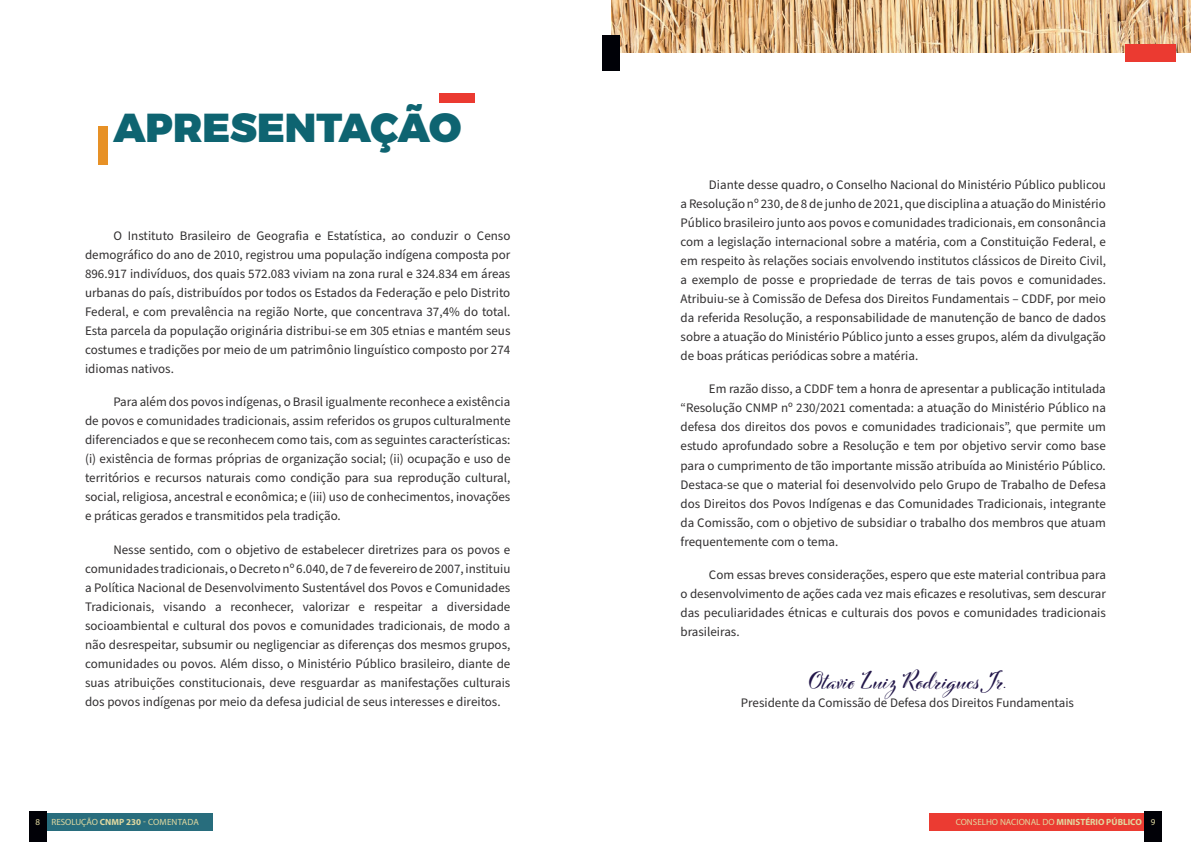
<style>
.page{position:relative;width:1191px;height:842px;background:#fff}
.page>*{position:absolute;margin:0;border:0;box-sizing:border-box;transform-origin:0 0}
.t1{font:900 40.3px "Montserrat";color:#0e6471}
.t2{font:700 23px "Cinque Donne";color:#23174a}
.t3{font:13px/19px "Source Sans Pro";color:#312f30;text-align:justify}
.t4{font:9px "Myriad Pro";color:#e1d9a1}
.s1{font-weight:700}
</style>
<div class="page">
<div style="left:929px;top:813px;width:217px;height:17px;background:#eb3b32"></div>
<div style="left:1144px;top:811px;width:17px;height:31px;background:#010107"></div>
<div style="left:44px;top:813px;width:169px;height:17px;background:#286d7d"></div>
<div style="left:29px;top:811px;width:17px;height:31px;background:#010107"></div>
<div style="left:99px;top:126px;width:9px;height:39px;background:#e79126"></div>
<div style="left:439px;top:94px;width:35px;height:9px;background:#eb3a31"></div>
<img style="left:611px;top:0;width:580px;height:53px">
<div style="left:1125px;top:44px;width:50px;height:17px;background:#eb3a31"></div>
<div style="left:602px;top:35px;width:17px;height:35px;background:#000107"></div>
<h1 class="t1" style="left:113px;top:94px;width:349px">APRESENTAÇÃO</h1>
<p class="t3" style="left:85px;top:227px;width:427px;text-indent:28px">O Instituto Brasileiro de Geografia e Estatística, ao conduzir o Censo demográfico do ano de 2010, registrou uma população indígena composta por 896.917 indivíduos, dos quais 572.083 viviam na zona rural e 324.834 em áreas urbanas do país, distribuídos por todos os Estados da Federação e pelo Distrito Federal, e com prevalência na região Norte, que concentrava 37,4% do total.<br>Esta parcela da população originária distribui-se em 305 etnias e mantém seus costumes e tradições por meio de um patrimônio linguístico composto por 274 idiomas nativos.</p>
<p class="t3" style="left:85px;top:393px;width:427px;text-indent:28px">Para além dos povos indígenas, o Brasil igualmente reconhece a existência de povos e comunidades tradicionais, assim referidos os grupos culturalmente diferenciados e que se reconhecem como tais, com as seguintes características: (i) existência de formas próprias de organização social; (ii) ocupação e uso de territórios e recursos naturais como condição para sua reprodução cultural, social, religiosa, ancestral e econômica; e (iii) uso de conhecimentos, inovações e práticas gerados e transmitidos pela tradição.</p>
<p class="t3" style="left:85px;top:540px;width:427px;text-indent:28px">Nesse sentido, com o objetivo de estabelecer diretrizes para os povos e comunidades tradicionais, o Decreto nº 6.040, de 7 de fevereiro de 2007, instituiu a Política Nacional de Desenvolvimento Sustentável dos Povos e Comunidades Tradicionais, visando a reconhecer, valorizar e respeitar a diversidade socioambiental e cultural dos povos e comunidades tradicionais, de modo a não desrespeitar, subsumir ou negligenciar as diferenças dos mesmos grupos, comunidades ou povos. Além disso, o Ministério Público brasileiro, diante de suas atribuições constitucionais, deve resguardar as manifestações culturais dos povos indígenas por meio da defesa judicial de seus interesses e direitos.</p>
<p class="t3" style="left:680px;top:176px;width:427px;text-indent:28px">Diante desse quadro, o Conselho Nacional do Ministério Público publicou a Resolução nº 230, de 8 de junho de 2021, que disciplina a atuação do Ministério Público brasileiro junto aos povos e comunidades tradicionais, em consonância com a legislação internacional sobre a matéria, com a Constituição Federal, e em respeito às relações sociais envolvendo institutos clássicos de Direito Civil, a exemplo de posse e propriedade de terras de tais povos e comunidades.<br>Atribuiu-se à Comissão de Defesa dos Direitos Fundamentais – CDDF, por meio da referida Resolução, a responsabilidade de manutenção de banco de dados sobre a atuação do Ministério Público junto a esses grupos, além da divulgação de boas práticas periódicas sobre a matéria.</p>
<p class="t3" style="left:680px;top:380px;width:427px;text-indent:28px">Em razão disso, a CDDF tem a honra de apresentar a publicação intitulada “Resolução CNMP nº 230/2021 comentada: a atuação do Ministério Público na defesa dos direitos dos povos e comunidades tradicionais”, que permite um estudo aprofundado sobre a Resolução e tem por objetivo servir como base para o cumprimento de tão importante missão atribuída ao Ministério Público.<br>Destaca-se que o material foi desenvolvido pelo Grupo de Trabalho de Defesa dos Direitos dos Povos Indígenas e das Comunidades Tradicionais, integrante da Comissão, com o objetivo de subsidiar o trabalho dos membros que atuam frequentemente com o tema.</p>
<p class="t3" style="left:680px;top:565px;width:427px;text-indent:28px">Com essas breves considerações, espero que este material contribua para o desenvolvimento de ações cada vez mais eficazes e resolutivas, sem descurar das peculiaridades étnicas e culturais dos povos e comunidades tradicionais brasileiras.</p>
<h2 class="t2" style="left:809px;top:666px;width:198px">Otavio Luiz Rodrigues Jr.</h2>
<p class="t3" style="left:741px;top:693px;width:335px">Presidente da Comissão de Defesa dos Direitos Fundamentais</p>
<p class="t4" style="left:35px;top:816px;width:6px">8</p>
<p class="t4" style="left:51px;top:816px;width:149px">RESOLUÇÃO <span class="s1">CNMP 230</span> - COMENTADA</p>
<p class="t4" style="left:955px;top:816px;width:201px">CONSELHO NACIONAL DO <span class="s1">MINISTÉRIO PÚBLICO</span> 9</p>
</div>
